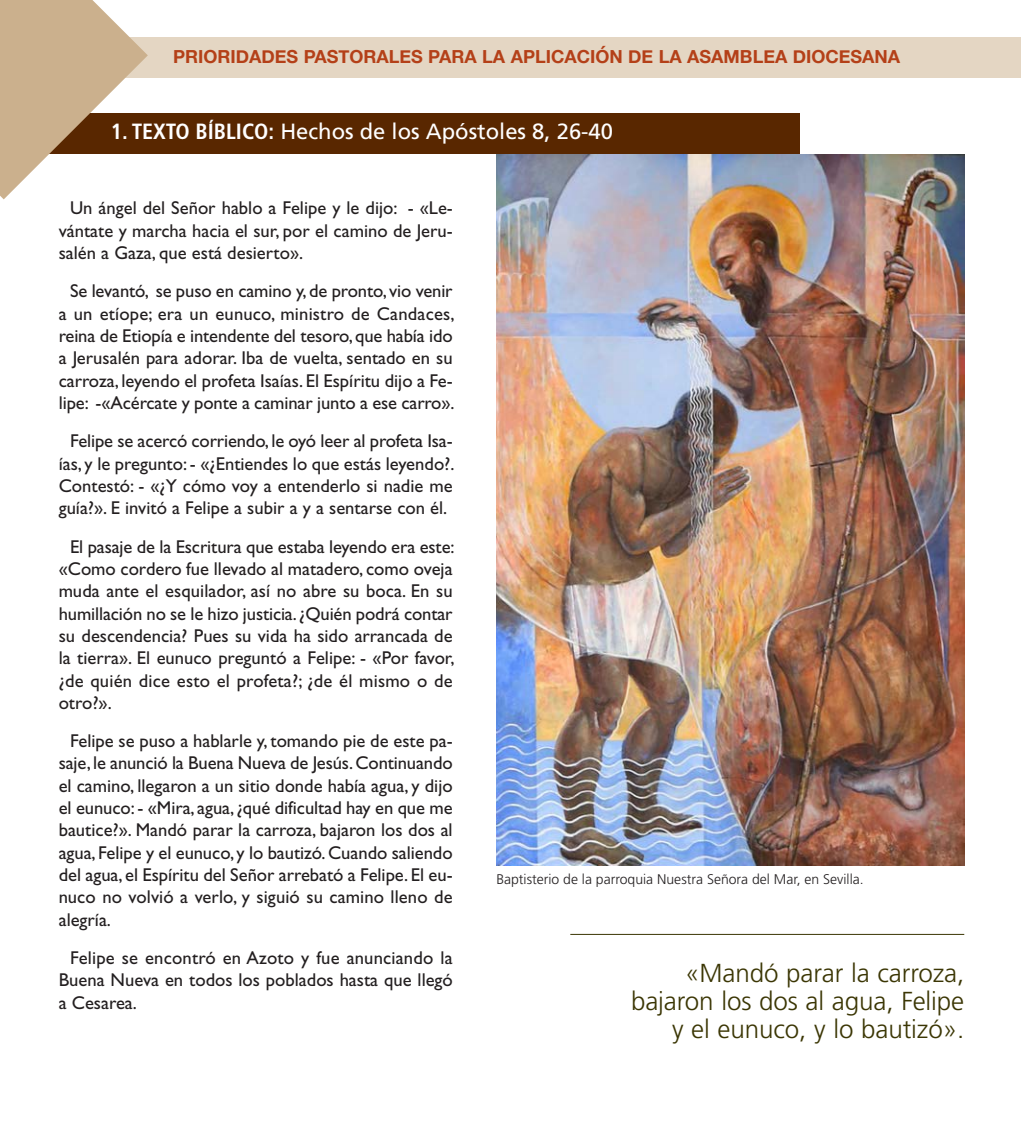
<style>
.page{position:relative;width:1021px;height:1134px;background:#fff}
.page>*{position:absolute;margin:0;border:0;box-sizing:border-box;transform-origin:0 0}
.t1{font:300 26px/28px "Frutiger LT Std";letter-spacing:-.005em;color:#3b3604;text-align:right}
.t2{font:22px "Frutiger LT Std";color:#fff}
.t3{font:18.6px/22.4px "Gill Sans Std";color:#231f20;text-align:justify}
.t4{font:700 18px "Helvetica Neue";color:#b44018}
.t5{font:300 14px "Frutiger LT Std";color:#231f20}
.s1{font-weight:700;font-stretch:condensed}
</style>
<div class="page">
<img style="left:496px;top:154px;width:468px;height:711px">
<hr style="left:570px;top:934px;width:394px;height:1px;background:#3b3604">
<div style="left:0;top:37px;width:1020px;height:40px;background:#e4d6c3"></div>
<div style="left:37px;top:114px;width:762px;height:40px;background:#592700"></div>
<svg style="left:0;top:0;width:148px;height:199px"></svg>
<p class="t4" style="left:173px;top:46px;width:728px">PRIORIDADES PASTORALES PARA LA APLICACIÓN DE LA ASAMBLEA DIOCESANA</p>
<p class="t2" style="left:111px;top:123px;width:503px"><span class="s1">1. TEXTO BÍBLICO:</span> Hechos de los Apóstoles 8, 26-40</p>
<p class="t3" style="left:59px;top:199px;width:395px;text-indent:11px">Un ángel del Señor hablo a Felipe y le dijo: - «Le&shy;vántate y marcha hacia el sur, por el camino de Jeru&shy;salén a Gaza, que está desierto».</p>
<p class="t3" style="left:59px;top:282px;width:397px;text-align:center">Se levantó, se puso en camino y, de pronto, vio venir<br>a un etíope; era un eunuco, ministro de Candaces, reina de Etiopía e intendente del tesoro, que había ido a Jerusalén para adorar. Iba de vuelta, sentado en su carroza, leyendo el profeta Isaías. El Espíritu dijo a Fe&shy;lipe: -«Acércate y ponte a caminar junto a ese carro».</p>
<p class="t3" style="left:59px;top:432px;width:397px;text-align:center">Felipe se acercó corriendo, le oyó leer al profeta Isa&shy;ías, y le pregunto: - «¿Entiendes lo que estás leyendo?.<br>Contestó: - «¿Y cómo voy a entenderlo si nadie me guía?». E invitó a Felipe a subir a y a sentarse con él.</p>
<p class="t3" style="left:59px;top:537px;width:397px;text-indent:11px">El pasaje de la Escritura que estaba leyendo era este: «Como cordero fue llevado al matadero, como oveja muda ante el esquilador, así no abre su boca. En su humillación no se le hizo justicia. ¿Quién podrá contar su descendencia? Pues su vida ha sido arrancada de la tierra». El eunuco preguntó a Felipe: - «Por favor, ¿de quién dice esto el profeta?; ¿de él mismo o de otro?».</p>
<p class="t3" style="left:59px;top:732px;width:395px;text-indent:11px">Felipe se puso a hablarle y, tomando pie de este pa&shy;saje, le anunció la Buena Nueva de Jesús. Continuando el camino, llegaron a un sitio donde había agua, y dijo el eunuco: - «Mira, agua, ¿qué dificultad hay en que me bautice?». Mandó parar la carroza, bajaron los dos al agua, Felipe y el eunuco, y lo bautizó. Cuando saliendo del agua, el Espíritu del Señor arrebató a Felipe. El eu&shy;nuco no volvió a verlo, y siguió su camino lleno de alegría.</p>
<p class="t3" style="left:59px;top:949px;width:395px;text-indent:11px">Felipe se encontró en Azoto y fue anunciando la Buena Nueva en todos los poblados hasta que llegó a Cesarea.</p>
<p class="t5" style="left:496px;top:873px;width:369px">Baptisterio de la parroquia Nuestra Señora del Mar, en Sevilla.</p>
<p class="t1" style="left:631px;top:961px;width:335px">«Mandó parar la carroza, bajaron los dos al agua, Felipe y el eunuco, y lo bautizó».</p>
</div>
